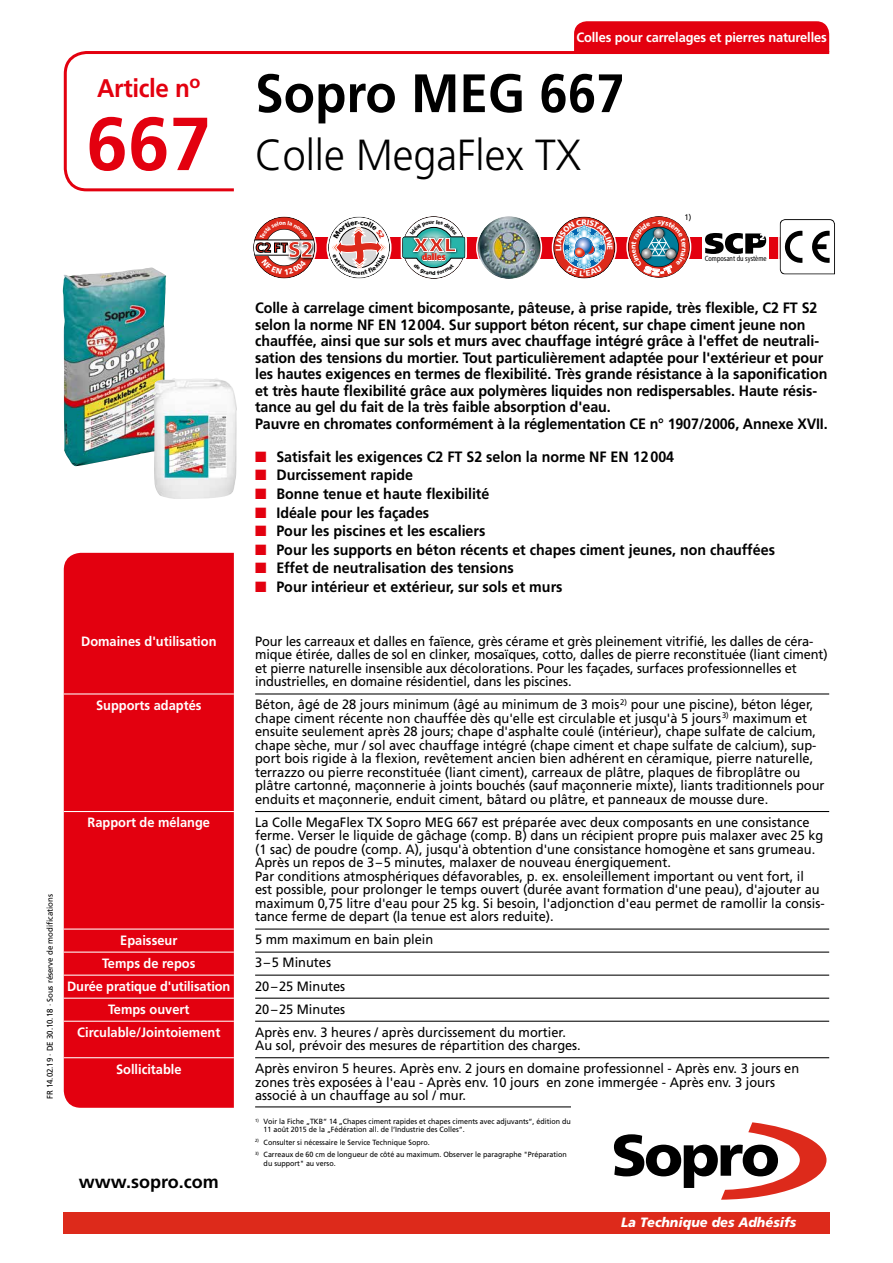
<style>
.page{position:relative;width:893px;height:1263px;background:#fff}
.page>*{position:absolute;margin:0;border:0;box-sizing:border-box;transform-origin:0 0}
._02_Bestellnummer{font:700 75px "Frutiger LT";color:#e3000f}
._05_Produktname-1{font:700 54px "Frutiger LT";color:#000;scale:.95 1}
._06_Produktname-2{font:300 43.5px "Frutiger LT";color:#000;scale:.95 1}
.t1{font:700 25.5px "Frutiger LT";letter-spacing:-.015em;color:#e3000f;scale:.95 1}
.t2{font:900 18.9px "Frutiger LT";color:#dd2a1b;scale:1.11 1}
.t3{font:700 18px "Frutiger LT";color:#000}
._11_Einleitung{font:700 15px/16.5px "Frutiger LT";letter-spacing:-.005em;color:#000;scale:.95 1}
._12_Highlights{font:700 15px "Frutiger LT";color:#000;scale:.95 1}
._18_TAB_R{font:13.5px/13.5px "Frutiger LT";color:#000;scale:.95 1}
._15_TAB_B{font:700 13.5px "Frutiger LT";color:#fff;scale:.95 1}
.t4{font:italic 900 13.5px "Frutiger LT";color:#fff;scale:.95 1}
.t5{font:900 13.05px "Frutiger LT";color:#dd2a1b;scale:.89 1}
.t6{font:900 condensed 8.85px "Frutiger LT";color:#dd2a1b}
.t7{font:8.25px "Frutiger LT";color:#000;scale:.95 1}
._18_TAB_R-2{font:8.1px "Frutiger LT";color:#000;scale:.95 1}
._14_Sternchenklausel{font:7.5px/8.2px "Frutiger LT";color:#000;scale:.95 1}
.t8{font:condensed 7.5px "Frutiger LT";letter-spacing:-.005em;color:#000;scale:.95 1}
.s1{font-size:21.9px}
.s2{color:#e3000f}
</style>
<div class="page">
<svg style="left:614px;top:1122px;width:212px;height:78px"></svg>
<div style="left:64px;top:1212px;width:765px;height:21px;background:#dd2a1b"></div>
<div style="left:574px;top:21px;width:255px;height:29px;background:#e3000f"></div>
<svg style="left:63px;top:50px;width:767px;height:142px"></svg>
<div style="left:64px;top:553px;width:170px;height:555px;background:#e3000f"></div>
<hr style="left:255px;top:693px;width:574px;height:1px;background:#000">
<hr style="left:255px;top:811px;width:574px;height:1px;background:#000">
<hr style="left:255px;top:928px;width:574px;height:1px;background:#000">
<hr style="left:255px;top:951px;width:574px;height:2px;background:#000">
<hr style="left:255px;top:974px;width:574px;height:2px;background:#000">
<hr style="left:255px;top:998px;width:574px;height:1px;background:#000">
<hr style="left:255px;top:1021px;width:574px;height:1px;background:#000">
<hr style="left:255px;top:1057px;width:574px;height:1px;background:#000">
<hr style="left:64px;top:693px;width:170px;height:1px;background:#fff">
<hr style="left:64px;top:811px;width:170px;height:1px;background:#fff">
<hr style="left:64px;top:928px;width:170px;height:1px;background:#fff">
<hr style="left:64px;top:951px;width:170px;height:2px;background:#fff">
<hr style="left:64px;top:974px;width:170px;height:2px;background:#fff">
<hr style="left:64px;top:998px;width:170px;height:1px;background:#fff">
<hr style="left:64px;top:1021px;width:170px;height:1px;background:#fff">
<hr style="left:64px;top:1057px;width:170px;height:1px;background:#fff">
<img style="left:63px;top:268px;width:103px;height:198px">
<img style="left:154px;top:378px;width:83px;height:121px">
<hr style="left:255px;top:1106px;width:316px;height:1px;background:#000">
<div style="left:255px;top:237px;width:574px;height:22px;background:#e3000f"></div>
<div style="left:552px;top:215px;width:65px;height:65px;border:2px solid #fff;border-radius:50%"></div>
<img style="left:479px;top:218px;width:62px;height:59px">
<div style="left:476px;top:215px;width:66px;height:65px;border:2px solid #fff;border-radius:50%"></div>
<svg style="left:778px;top:219px;width:57px;height:56px"></svg>
<div style="left:702px;top:231px;width:67px;height:33px;background:#fff"></div>
<svg style="left:705px;top:233px;width:61px;height:21px"></svg>
<div style="left:326px;top:215px;width:65px;height:65px;border:2px solid #fff;border-radius:50%"></div>
<svg style="left:253px;top:217px;width:62px;height:61px"></svg>
<img style="left:313px;top:237px;width:1px;height:22px">
<div style="left:252px;top:215px;width:65px;height:65px;border:2px solid #fff;border-radius:50%"></div>
<svg style="left:556px;top:219px;width:57px;height:57px;background:#ba848b"></svg>
<svg style="left:328px;top:217px;width:62px;height:61px"></svg>
<svg style="left:400px;top:216px;width:67px;height:63px"></svg>
<svg style="left:256px;top:221px;width:57px;height:54px"></svg>
<svg style="left:628px;top:216px;width:62px;height:62px"></svg>
<h3 class="t1" style="left:97px;top:74px;width:110px">Article n<sup>o</sup></h3>
<p class="_02_Bestellnummer" style="left:86px;top:100px;width:127px">667</p>
<p class="_15_TAB_B" style="left:576px;top:29px;width:265px">Colles pour carrelages et pierres naturelles</p>
<p class="_05_Produktname-1" style="left:255px;top:62px;width:391px">Sopro MEG 667</p>
<p class="_06_Produktname-2" style="left:255px;top:130px;width:345px">Colle MegaFlex TX</p>
<p class="t5" style="left:256px;top:240px;width:66px">C2 FT<span class="s1">S2</span></p>
<p class="t2" style="left:413px;top:233px;width:40px">XXL</p>
<p class="t6" style="left:422px;top:252px;width:25px">dalles</p>
<p class="_18_TAB_R-2" style="left:684px;top:213px;width:9px">1)</p>
<p class="t8" style="left:705px;top:254px;width:67px">Composant du système</p>
<p class="_11_Einleitung" style="left:255px;top:300px;width:604px">Colle à carrelage ciment bicomposante, pâteuse, à prise rapide, très flexible, C2 FT S2 selon la norme NF EN 12004. Sur support béton récent, sur chape ciment jeune non chauffée, ainsi que sur sols et murs avec chauffage intégré grâce à l'effet de neutrali&shy;sation des tensions du mortier. Tout particulièrement adaptée pour l'extérieur et pour les hautes exigences en termes de flexibilité. Très grande résistance à la saponification et très haute flexibilité grâce aux polymères liquides non redispersables. Haute résis&shy;tance au gel du fait de la très faible absorption d'eau.</p>
<p class="_11_Einleitung" style="left:255px;top:415px;width:604px">Pauvre en chromates conformément à la réglementation CE n° 1907/2006, Annexe XVII.</p>
<p class="_12_Highlights" style="left:255px;top:448px;width:443px"><span class="s2">■</span> Satisfait les exigences C2 FT S2 selon la norme NF EN 12004</p>
<p class="_12_Highlights" style="left:255px;top:466px;width:168px"><span class="s2">■</span> Durcissement rapide</p>
<p class="_12_Highlights" style="left:255px;top:485px;width:248px"><span class="s2">■</span> Bonne tenue et haute flexibilité</p>
<p class="_12_Highlights" style="left:255px;top:503px;width:185px"><span class="s2">■</span> Idéale pour les façades</p>
<p class="_12_Highlights" style="left:255px;top:522px;width:244px"><span class="s2">■</span> Pour les piscines et les escaliers</p>
<p class="_12_Highlights" style="left:255px;top:541px;width:549px"><span class="s2">■</span> Pour les supports en béton récents et chapes ciment jeunes, non chauffées</p>
<p class="_12_Highlights" style="left:255px;top:559px;width:274px"><span class="s2">■</span> Effet de neutralisation des tensions</p>
<p class="_12_Highlights" style="left:255px;top:578px;width:325px"><span class="s2">■</span> Pour intérieur et extérieur, sur sols et murs</p>
<p class="t7" style="left:45px;top:1099px;width:217px;rotate:-90deg">FR 14.02.19 · DE 30.10.18 · Sous réserve de modifications</p>
<p class="_15_TAB_B" style="left:81px;top:634px;width:144px">Domaines d'utilisation</p>
<p class="_18_TAB_R" style="left:255px;top:634px;width:604px">Pour les carreaux et dalles en faïence, grès cérame et grès pleinement vitrifié, les dalles de céra&shy;mique étirée, dalles de sol en clinker, mosaïques, cotto, dalles de pierre reconstituée (liant ciment) et pierre naturelle insensible aux décolorations. Pour les façades, surfaces professionnelles et industrielles, en domaine résidentiel, dans les piscines.</p>
<p class="_15_TAB_B" style="left:96px;top:697px;width:113px">Supports adaptés</p>
<p class="_18_TAB_R" style="left:255px;top:698px;width:601px">Béton, âgé de 28 jours minimum (âgé au minimum de 3 mois<sup>2)</sup> pour une piscine), béton léger, chape ciment récente non chauffée dès qu'elle est circulable et jusqu'à 5 jours<sup>3)</sup> maximum et ensuite seulement après 28 jours; chape d'asphalte coulé (intérieur), chape sulfate de calcium, chape sèche, mur / sol avec chauffage intégré (chape ciment et chape sulfate de calcium), sup&shy;port bois rigide à la flexion, revêtement ancien bien adhérent en céramique, pierre naturelle, terrazzo ou pierre reconstituée (liant ciment), carreaux de plâtre, plaques de fibroplâtre ou plâtre cartonné, maçonnerie à joints bouchés (sauf maçonnerie mixte), liants traditionnels pour enduits et maçonnerie, enduit ciment, bâtard ou plâtre, et panneaux de mousse dure.</p>
<p class="_15_TAB_B" style="left:88px;top:815px;width:131px">Rapport de mélange</p>
<p class="_18_TAB_R" style="left:255px;top:815px;width:600px">La Colle MegaFlex TX Sopro MEG 667 est préparée avec deux composants en une consistance ferme. Verser le liquide de gâchage (comp. B) dans un récipient propre puis malaxer avec 25 kg (1 sac) de poudre (comp. A), jusqu'à obtention d'une consistance homogène et sans grumeau.<br>Après un repos de 3–5 minutes, malaxer de nouveau énergiquement.</p>
<p class="_18_TAB_R" style="left:255px;top:869px;width:601px">Par conditions atmosphériques défavorables, p. ex. ensoleillement important ou vent fort, il<br>est possible, pour prolonger le temps ouvert (durée avant formation d'une peau), d'ajouter au maximum 0,75 litre d'eau pour 25 kg. Si besoin, l'adjonction d'eau permet de ramollir la consis&shy;tance ferme de depart (la tenue est alors reduite).</p>
<p class="_15_TAB_B" style="left:120px;top:932px;width:62px">Epaisseur</p>
<p class="_18_TAB_R" style="left:255px;top:933px;width:189px">5 mm maximum en bain plein</p>
<p class="_15_TAB_B" style="left:102px;top:955px;width:100px">Temps de repos</p>
<p class="_18_TAB_R" style="left:255px;top:956px;width:81px">3–5 Minutes</p>
<p class="_15_TAB_B" style="left:67px;top:978px;width:173px">Durée pratique d'utilisation</p>
<p class="_18_TAB_R" style="left:255px;top:979px;width:96px">20–25 Minutes</p>
<p class="_15_TAB_B" style="left:108px;top:1001px;width:87px">Temps ouvert</p>
<p class="_18_TAB_R" style="left:255px;top:1002px;width:96px">20–25 Minutes</p>
<p class="_15_TAB_B" style="left:77px;top:1024px;width:152px">Circulable/Jointoiement</p>
<p class="_18_TAB_R" style="left:255px;top:1025px;width:344px">Après env. 3 heures / après durcissement du mortier.<br>Au sol, prévoir des mesures de répartition des charges.</p>
<p class="_15_TAB_B" style="left:116px;top:1061px;width:71px">Sollicitable</p>
<p class="_18_TAB_R" style="left:255px;top:1062px;width:574px">Après environ 5 heures. Après env. 2 jours en domaine professionnel - Après env. 3 jours en zones très exposées à l'eau - Après env. 10 jours en zone immergée - Après env. 3 jours associé à un chauffage au sol / mur.</p>
<h3 class="t3" style="left:79px;top:1171px;width:141px">www.sopro.com</h3>
<p class="_14_Sternchenklausel" style="left:264px;top:1117px;width:325px;text-indent:-9px"><sup>1)</sup> Voir la Fiche „TKB“ 14 „Chapes ciment rapides et chapes ciments avec adjuvants“, édition du<br>11 août 2015 de la „Fédération all. de l‘Industrie des Colles“.</p>
<p class="_14_Sternchenklausel" style="left:255px;top:1138px;width:185px"><sup>2)</sup> Consulter si nécessaire le Service Technique Sopro.</p>
<p class="_14_Sternchenklausel" style="left:264px;top:1150px;width:321px;text-indent:-9px"><sup>3)</sup> Carreaux de 60 cm de longueur de côté au maximum. Observer le paragraphe "Préparation du support" au verso.</p>
<p class="t4" style="left:621px;top:1214px;width:186px">La Technique des Adhésifs</p>
</div>
